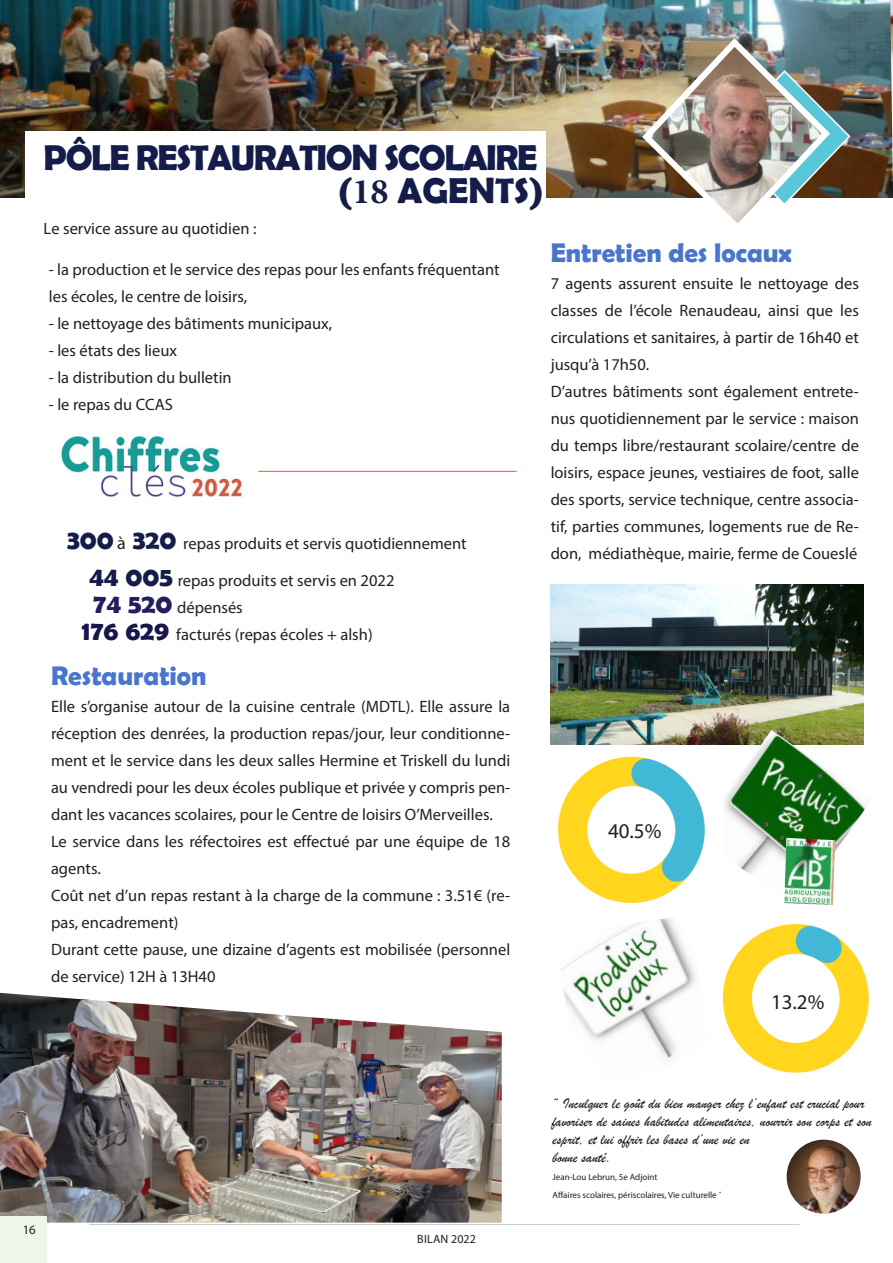
<style>
.page{position:relative;width:893px;height:1263px;background:#fff}
.page>*{position:absolute;margin:0;border:0;box-sizing:border-box;transform-origin:0 0}
.t1{font:700 36px "Berlin Sans FB Demi";letter-spacing:-.04em;color:#141c4a}
.monstera-regular10{font:700 27px "Berlin Sans FB Demi";color:#4a75cc}
.Style_de_paragraphe{font:21px "Myriad Pro";color:#231f20}
.monstera-regular10-2{font:16.5px/27px "Myriad Pro";color:#231f20;text-align:justify}
.merriwearther-italic{font:16.5px/27px "Myriad Pro";color:#231f20}
.Style_de_paragraphe-2{font:15px/18px "Brush Script";color:#231f20}
.t2{font:12.75px "Myriad Pro";color:#231f20}
.t3{font:12px "Myriad Pro";letter-spacing:.02em;color:#231f20}
.Style_de_paragraphe-3{font:9px "Myriad Pro";color:#231f20}
.s1{font-family:"Minion Pro"}
.s2{font-family:"Berlin Sans FB Demi";font-weight:700;font-size:27px;color:#141c4a}
.s3{font-size:18px}
.s4{font-family:"Berlin Sans FB Demi";font-weight:700;font-size:27px;color:#211f5e}
.s5{font-family:"Berlin Sans FB Demi";font-weight:700;font-size:27px;color:#18154b}
.s6{font-family:"Chiller"}
</style>
<div class="page">
<img style="left:0;top:0;width:893px;height:197px">
<div style="left:26px;top:132px;width:520px;height:115px;background:#fff"></div>
<img style="left:61px;top:436px;width:181px;height:61px">
<hr style="left:258px;top:471px;width:259px;height:1px;background:#f15921">
<img style="left:551px;top:585px;width:312px;height:159px">
<img style="left:0;top:993px;width:502px;height:229px">
<img style="left:561px;top:918px;width:135px;height:141px">
<img style="left:696px;top:730px;width:170px;height:144px">
<img style="left:784px;top:838px;width:51px;height:67px">
<img style="left:558px;top:749px;width:164px;height:154px">
<img style="left:722px;top:924px;width:147px;height:149px">
<img style="left:638px;top:34px;width:213px;height:189px">
<img style="left:890px;top:0;width:3px;height:191px">
<img style="left:787px;top:1140px;width:74px;height:73px;border-radius:37px">
<hr style="left:89px;top:1224px;width:710px;height:1px;background:#c5cacd">
<div style="left:0;top:1216px;width:47px;height:47px;background:#eff6e8"></div>
<p class="t1" style="left:44px;top:137px;width:495px">PÔLE RESTAURATION SCOLAIRE</p>
<p class="monstera-regular10-2" style="left:44px;top:215px;width:214px">Le service assure au quotidien :</p>
<h1 class="t1" style="left:338px;top:169px;width:207px">(<span class="s1">18</span> AGENTS)</h1>
<p class="merriwearther-italic" style="left:49px;top:256px;width:452px">- la production et le service des repas pour les enfants fréquentant les écoles, le centre de loisirs,</p>
<p class="merriwearther-italic" style="left:49px;top:310px;width:285px">- le nettoyage des bâtiments municipaux,</p>
<p class="merriwearther-italic" style="left:49px;top:337px;width:130px">- les états des lieux</p>
<p class="merriwearther-italic" style="left:49px;top:364px;width:184px">- la distribution du bulletin</p>
<p class="merriwearther-italic" style="left:49px;top:391px;width:126px">- le repas du CCAS</p>
<p class="monstera-regular10-2" style="left:67px;top:529px;width:401px"><span class="s2">300</span> <span class="s3">à</span> <span class="s2">320</span> repas produits et servis quotidiennement</p>
<p class="monstera-regular10-2" style="left:89px;top:567px;width:307px"><span class="s2">44 005</span> repas produits et servis en 2022</p>
<p class="monstera-regular10-2" style="left:93px;top:594px;width:151px"><span class="s4">74 520</span> dépensés</p>
<p class="monstera-regular10-2" style="left:82px;top:621px;width:292px"><span class="s5">176 629</span> facturés (repas écoles + alsh)</p>
<p class="monstera-regular10" style="left:551px;top:237px;width:243px">Entretien des locaux</p>
<p class="monstera-regular10-2" style="left:551px;top:270px;width:310px">7 agents assurent ensuite le nettoyage des classes de l’école Renaudeau, ainsi que les circulations et sanitaires, à partir de 16h40 et jusqu’à 17h50.</p>
<p class="monstera-regular10-2" style="left:551px;top:378px;width:310px">D’autres bâtiments sont également entrete&shy;nus quotidiennement par le service : maison du temps libre/restaurant scolaire/centre de loisirs, espace jeunes, vestiaires de foot, salle des sports, service technique, centre associa&shy;tif, parties communes, logements rue de Re&shy;don, médiathèque, mairie, ferme de Coueslé</p>
<p class="monstera-regular10" style="left:51px;top:660px;width:157px">Restauration</p>
<p class="monstera-regular10-2" style="left:51px;top:693px;width:461px">Elle s’organise autour de la cuisine centrale (MDTL). Elle assure la réception des denrées, la production repas/jour, leur conditionne&shy;ment et le service dans les deux salles Hermine et Triskell du lundi au vendredi pour les deux écoles publique et privée y compris pen&shy;dant les vacances scolaires, pour le Centre de loisirs O’Merveilles.</p>
<p class="monstera-regular10-2" style="left:51px;top:828px;width:461px">Le service dans les réfectoires est effectué par une équipe de 18 agents.</p>
<p class="monstera-regular10-2" style="left:51px;top:882px;width:461px">Coût net d’un repas restant à la charge de la commune : 3.51€ (re&shy;pas, encadrement)</p>
<p class="monstera-regular10-2" style="left:51px;top:936px;width:461px">Durant cette pause, une dizaine d’agents est mobilisée (personnel de service) 12H à 13H40</p>
<p class="Style_de_paragraphe" style="left:608px;top:818px;width:55px">40.5%</p>
<p class="Style_de_paragraphe" style="left:771px;top:989px;width:55px">13.2%</p>
<p class="t2" style="left:23px;top:1222px;width:15px">16</p>
<p class="t3" style="left:417px;top:1232px;width:60px">BILAN 2022</p>
<p class="Style_de_paragraphe-2" style="left:552px;top:1095px;width:321px">“ Inculquer le goût du bien manger chez l’enfant est crucial pour favoriser de saines habitudes alimentaires, nourrir son corps et son esprit, et lui offrir les bases d’une vie en<br>bonne santé.</p>
<p class="Style_de_paragraphe-3" style="left:553px;top:1172px;width:106px">Jean-Lou Lebrun, 5e Adjoint</p>
<p class="Style_de_paragraphe-3" style="left:553px;top:1190px;width:170px">Affaires scolaires, périscolaires, Vie culturelle <span class="s6">“</span></p>
</div>
